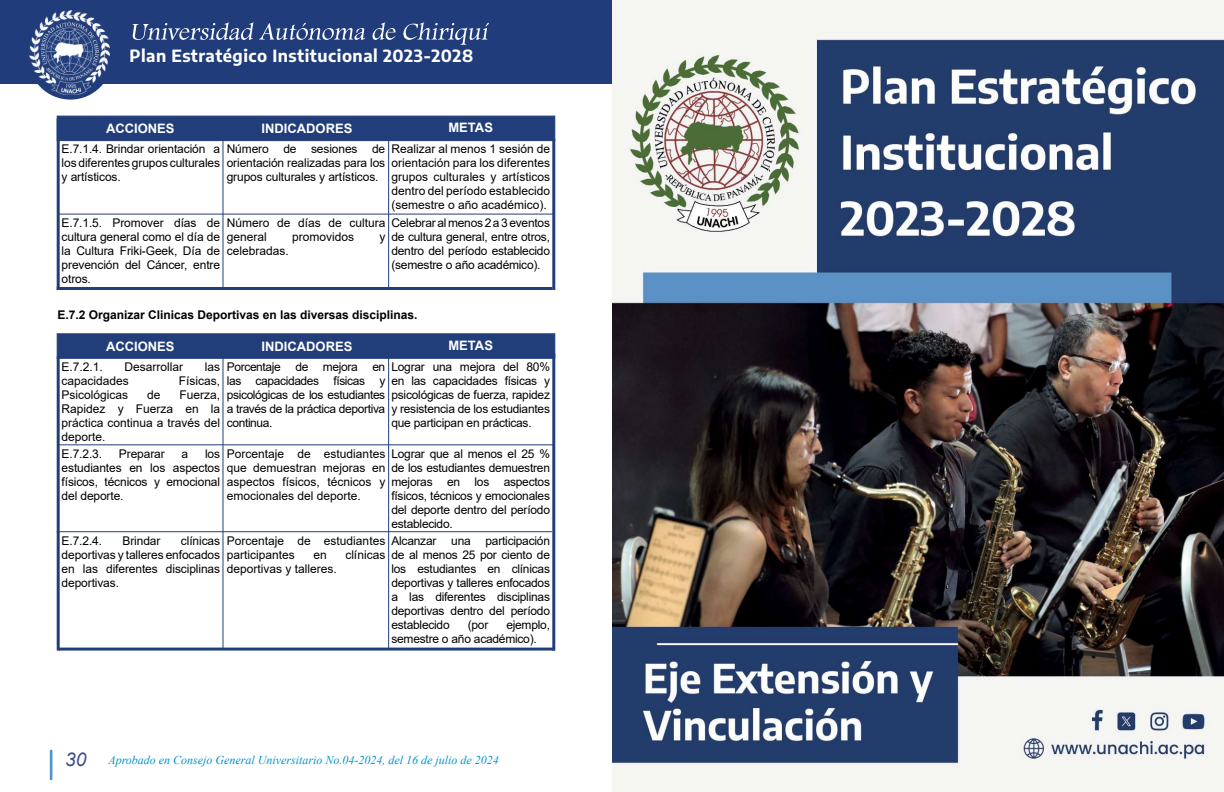
<style>
.page{position:relative;width:1224px;height:792px;background:#fff}
.page>*{position:absolute;margin:0;border:0;box-sizing:border-box;transform-origin:0 0}
.t1{font:700 16.7px "Encode Sans";letter-spacing:.03em;color:#fff}
.t2{font:700 13px "Arial";color:#fff}
.t3{font:12px/14px "Arial";letter-spacing:-.01em;color:#000;text-align:justify}
.t4{font:italic 12px "Times New Roman";color:#0093cc}
.t5{font:700 12px "Arial";color:#000}
.s1{font-family:"Arial";font-size:19px;color:#3f4e8c}
</style>
<div class="page">
<div style="left:0;top:0;width:1224px;height:83px;background:#203c7a"></div>
<svg style="left:28px;top:16px;width:84px;height:84px"></svg>
<img style="left:29px;top:11px;width:80px;height:83px">
<svg style="left:133px;top:22px;width:356px;height:23px"></svg>
<hr style="left:50px;top:750px;width:2px;height:30px;background:#4e94d0">
<div style="left:57px;top:116px;width:498px;height:25px;background:#223e7a"></div>
<hr style="left:552px;top:139px;width:3px;height:151px;background:#213f7a">
<hr style="left:57px;top:119px;width:3px;height:171px;background:#213f7a">
<hr style="left:222px;top:138px;width:1px;height:150px;background:#213f7a">
<hr style="left:388px;top:138px;width:1px;height:150px;background:#213f7a">
<hr style="left:57px;top:214px;width:497px;height:1px;background:#213f79">
<hr style="left:57px;top:287px;width:495px;height:3px;background:#213f7a">
<div style="left:57px;top:333px;width:498px;height:26px;background:#223e7a;border:1px solid #203c7a"></div>
<hr style="left:552px;top:353px;width:3px;height:298px;background:#213f7a">
<hr style="left:57px;top:356px;width:3px;height:295px;background:#213f7a">
<hr style="left:222px;top:355px;width:1px;height:294px;background:#213f7a">
<hr style="left:388px;top:356px;width:1px;height:293px;background:#213f7a">
<hr style="left:59px;top:648px;width:496px;height:3px;background:#213f7a">
<hr style="left:59px;top:444px;width:495px;height:1px;background:#213f79">
<hr style="left:57px;top:531px;width:495px;height:1px;background:#213f79">
<img style="left:612px;top:0;width:612px;height:792px">
<h1 class="t1" style="left:130px;top:43px;width:345px">Plan Estratégico Institucional 2023-2028</h1>
<p class="t2" style="left:106px;top:119px;width:70px">ACCIONES</p>
<p class="t2" style="left:261px;top:119px;width:92px">INDICADORES</p>
<p class="t2" style="left:448px;top:119px;width:46px">METAS</p>
<p class="t3" style="left:62px;top:142px;width:160px">E.7.1.4. Brindar orientación a los diferentes grupos culturales y artísticos.</p>
<p class="t3" style="left:62px;top:216px;width:160px">E.7.1.5. Promover días de cultura general como el día de la Cultura Friki-Geek, Día de prevención del Cáncer, entre otros.</p>
<p class="t3" style="left:227px;top:142px;width:160px">Número de sesiones de orientación realizadas para los grupos culturales y artísticos.</p>
<p class="t3" style="left:227px;top:216px;width:160px">Número de días de cultura general</p>
<p class="t3" style="left:391px;top:142px;width:160px">Realizar al menos 1 sesión de orientación para los diferentes grupos culturales y artísticos dentro del período establecido (semestre o año académico).</p>
<p class="t3" style="left:391px;top:216px;width:160px">Celebrar al menos 2 a 3 eventos de cultura general, entre otros, dentro del período establecido (semestre o año académico).</p>
<p class="t3" style="left:292px;top:230px;width:64px">promovidos</p>
<p class="t3" style="left:379px;top:230px;width:7px">y</p>
<p class="t3" style="left:227px;top:244px;width:64px">celebradas.</p>
<p class="t5" style="left:57px;top:307px;width:362px">E.7.2 Organizar Clinicas Deportivas en las diversas disciplinas.</p>
<p class="t2" style="left:106px;top:337px;width:70px">ACCIONES</p>
<p class="t2" style="left:261px;top:337px;width:92px">INDICADORES</p>
<p class="t2" style="left:448px;top:336px;width:46px">METAS</p>
<p class="t3" style="left:391px;top:360px;width:160px">Lograr una mejora del 80% en las capacidades físicas y psicológicas de fuerza, rapidez y resistencia de los estudiantes que participan en prácticas.</p>
<p class="t3" style="left:391px;top:447px;width:160px">Lograr que al menos el 25 % de los estudiantes demuestren mejoras en los aspectos físicos, técnicos y emocionales del deporte dentro del período establecido.</p>
<p class="t3" style="left:391px;top:534px;width:160px">Alcanzar una participación de al menos 25 por ciento de los estudiantes en clínicas deportivas y talleres enfocados a las diferentes disciplinas deportivas dentro del período establecido</p>
<p class="t3" style="left:62px;top:360px;width:43px">E.7.2.1.</p>
<p class="t3" style="left:125px;top:360px;width:60px">Desarrollar</p>
<p class="t3" style="left:205px;top:360px;width:17px">las</p>
<p class="t3" style="left:62px;top:374px;width:69px">capacidades</p>
<p class="t3" style="left:179px;top:374px;width:43px">Físicas,</p>
<p class="t3" style="left:62px;top:388px;width:68px">Psicológicas</p>
<p class="t3" style="left:147px;top:388px;width:15px">de</p>
<p class="t3" style="left:227px;top:360px;width:160px">Porcentaje de mejora en las capacidades físicas y psicológicas de los estudiantes a través de la práctica deportiva continua.</p>
<p class="t3" style="left:227px;top:447px;width:160px">Porcentaje de estudiantes que demuestran mejoras en aspectos físicos, técnicos y emocionales del deporte.</p>
<p class="t3" style="left:227px;top:534px;width:160px">Porcentaje de estudiantes participantes</p>
<p class="t3" style="left:62px;top:388px;width:160px;text-indent:118px">Fuerza, Rapidez y Fuerza en la práctica continua a través del deporte.</p>
<p class="t3" style="left:62px;top:447px;width:42px">E.7.2.3.</p>
<p class="t3" style="left:119px;top:447px;width:47px">Preparar</p>
<p class="t3" style="left:182px;top:447px;width:8px">a</p>
<p class="t3" style="left:62px;top:447px;width:160px;text-indent:143px">los estudiantes en los aspectos físicos, técnicos y emocional del deporte.</p>
<p class="t3" style="left:62px;top:534px;width:42px">E.7.2.4.</p>
<p class="t3" style="left:123px;top:534px;width:39px">Brindar</p>
<p class="t3" style="left:62px;top:534px;width:160px;text-indent:119px">clínicas deportivas y talleres enfocados en las diferentes disciplinas deportivas.</p>
<p class="t3" style="left:313px;top:548px;width:15px">en</p>
<p class="t3" style="left:345px;top:548px;width:42px">clínicas</p>
<p class="t3" style="left:227px;top:562px;width:112px">deportivas y talleres.</p>
<p class="t3" style="left:468px;top:618px;width:22px">(por</p>
<p class="t3" style="left:391px;top:618px;width:160px;text-indent:115px">ejemplo, semestre o año académico).</p>
<p class="t4" style="left:65px;top:751px;width:435px"><span class="s1">30</span> Aprobado en Consejo General Universitario No.04-2024, del 16 de julio de 2024</p>
</div>
